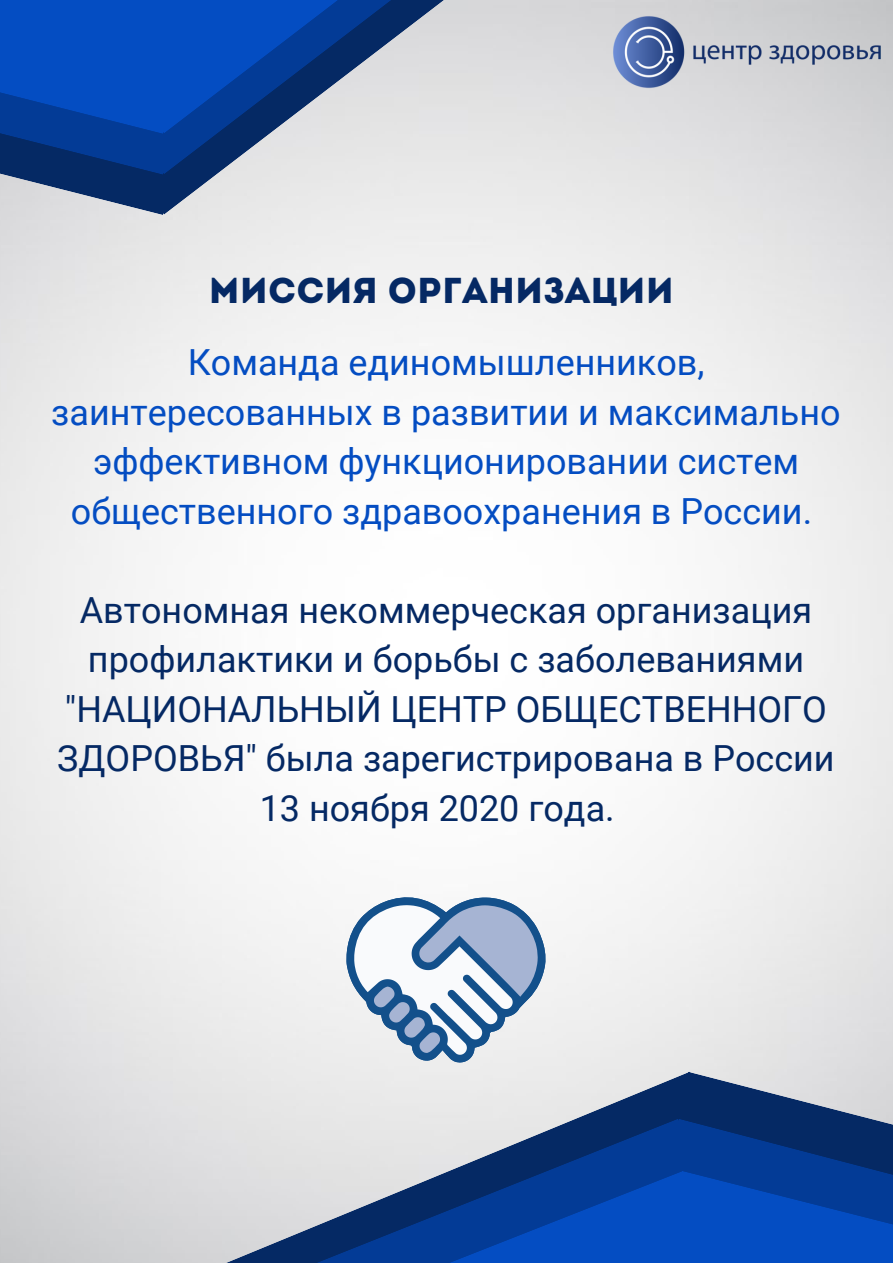
<style>
.page{position:relative;width:893px;height:1264px;background:#fff}
.page>*{position:absolute;margin:0;border:0;box-sizing:border-box;transform-origin:0 0}
.t1{font:36px/49.5px "Roboto";color:#052964;text-align:center}
.t2{font:36px/49.5px "Roboto";color:#044dc2;text-align:center}
.t3{font:36px "Intro";color:#052964}
</style>
<div class="page">
<img style="left:0;top:0;width:892px;height:1262px">
<div style="left:249px;top:174px;width:201px;height:41px;background:#e9e9e9"></div>
<svg style="left:0;top:175px;width:249px;height:40px;background:#8392ac"></svg>
<div style="left:249px;top:133px;width:201px;height:41px;background:#e6e6e6"></div>
<svg style="left:0;top:133px;width:249px;height:42px;background:#0d387f"></svg>
<svg style="left:0;top:0;width:450px;height:133px;background:#3163b5"></svg>
<svg style="left:4px;top:1071px;width:888px;height:191px;background:#c2c7d0"></svg>
<svg style="left:53px;top:1118px;width:834px;height:144px;background:#899ab7"></svg>
<svg style="left:859px;top:1170px;width:33px;height:92px;background:#0342a9"></svg>
<svg style="left:120px;top:1170px;width:739px;height:92px;background:#436db2"></svg>
<img style="left:596px;top:0;width:296px;height:105px">
<svg style="left:345px;top:893px;width:202px;height:169px"></svg>
<p class="t3" style="left:209px;top:276px;width:466px">Миссия организации</p>
<p class="t2" style="left:51px;top:338px;width:790px">Команда единомышленников, заинтересованных в развитии и максимально эффективном функционировании систем общественного здравоохранения в России.</p>
<p class="t1" style="left:57px;top:585px;width:778px">Автономная некоммерческая организация профилактики и борьбы с заболеваниями "НАЦИОНАЛЬНЫЙ ЦЕНТР ОБЩЕСТВЕННОГО ЗДОРОВЬЯ" была зарегистрирована в России 13 ноября 2020 года.</p>
</div>
